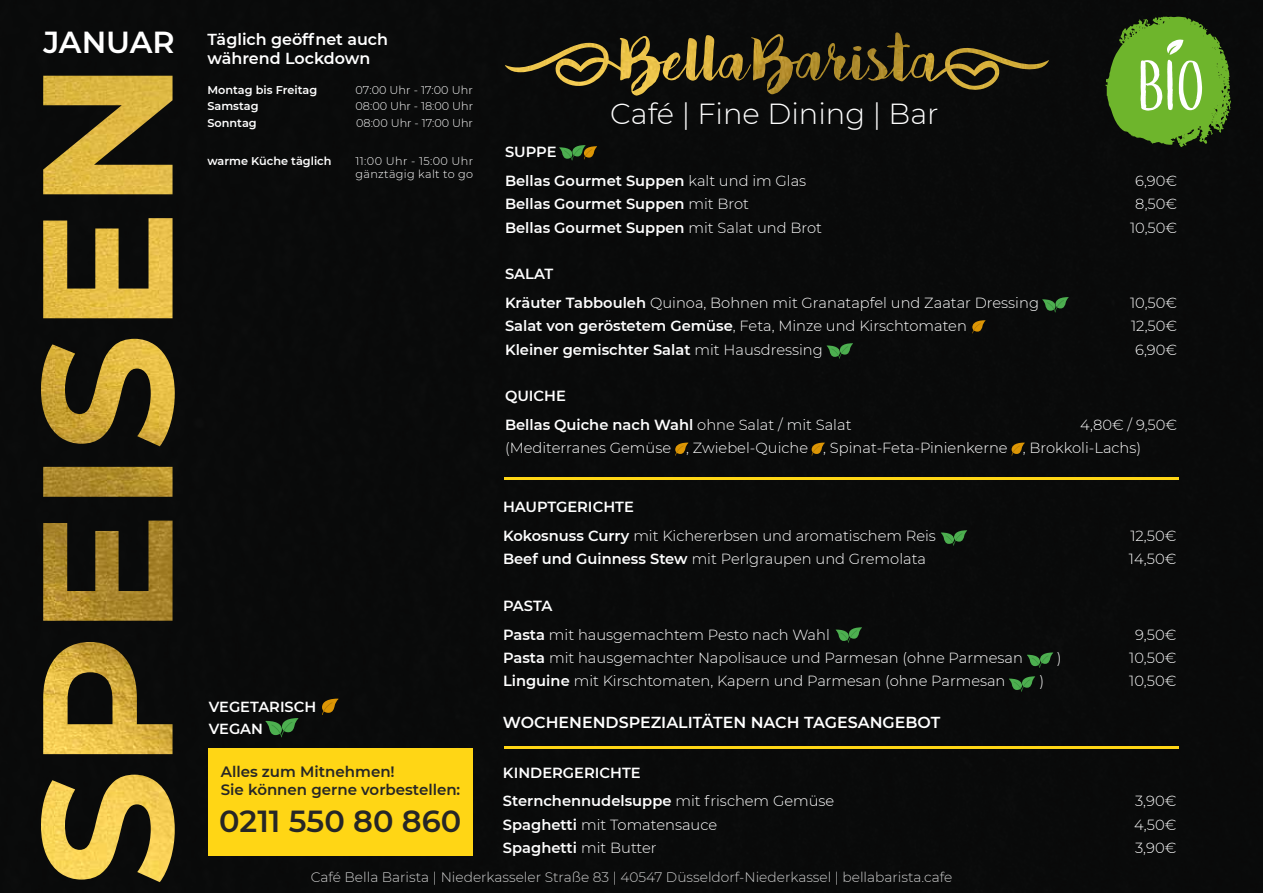
<style>
.page{position:relative;width:1263px;height:893px;background:#090a0a}
.page>*{position:absolute;margin:0;border:0;box-sizing:border-box;transform-origin:0 0}
.t1{font:600 30.45px "Montserrat";color:#262626}
.t2{font:600 30.3px "Montserrat";color:#fff}
.t3{font:300 28.95px "Montserrat";color:#fff}
.t4{font:600 15.9px/19.4px "Montserrat";color:#fff}
.t5{font:600 15px/18.1px "Montserrat";color:#262626}
.t6{font:300 14.7px/23.2px "Montserrat";color:#fff}
.t7{font:600 14.7px/28.8px "Montserrat";color:#fff}
.t8{font:600 14.55px/22.5px "Montserrat";color:#fff}
.t9{font:300 13.8px "Montserrat";color:#fff}
.t10{font:300 11.25px/16.8px "Montserrat";letter-spacing:.005em;color:#fff}
.t11{font:600 11.25px/16.6px "Montserrat";color:#fff}
.t12{font:300 11.25px/13.6px "Montserrat";letter-spacing:.025em;color:#fff}
.s1{font-weight:300}
.s2{font-weight:600}
</style>
<div class="page">
<div style="left:209px;top:749px;width:264px;height:107px;background:#ffd615"></div>
<img style="left:41px;top:76px;width:134px;height:806px">
<img style="left:867px;top:34px;width:182px;height:61px">
<svg style="left:1105px;top:16px;width:126px;height:131px"></svg>
<svg style="left:322px;top:699px;width:16px;height:16px"></svg>
<svg style="left:265px;top:718px;width:33px;height:19px"></svg>
<svg style="left:972px;top:320px;width:13px;height:13px"></svg>
<svg style="left:675px;top:443px;width:13px;height:13px"></svg>
<svg style="left:812px;top:443px;width:13px;height:13px"></svg>
<svg style="left:1011px;top:443px;width:14px;height:13px"></svg>
<svg style="left:1042px;top:297px;width:27px;height:15px"></svg>
<svg style="left:559px;top:145px;width:38px;height:15px"></svg>
<svg style="left:827px;top:343px;width:26px;height:16px"></svg>
<svg style="left:836px;top:627px;width:26px;height:16px"></svg>
<svg style="left:941px;top:530px;width:26px;height:16px"></svg>
<svg style="left:1027px;top:652px;width:26px;height:16px"></svg>
<svg style="left:1009px;top:676px;width:26px;height:16px"></svg>
<hr style="left:504px;top:478px;width:675px;height:2px;background:#ffd615">
<hr style="left:504px;top:746px;width:675px;height:3px;background:#ffd615">
<h2 class="t2" style="left:43px;top:20px;width:133px">JANUAR</h2>
<p class="t4" style="left:207px;top:28px;width:182px">Täglich geöffnet auch während Lockdown</p>
<p class="t11" style="left:207px;top:81px;width:111px">Montag bis Freitag<br>Samstag<br>Sonntag</p>
<p class="t11" style="left:207px;top:152px;width:126px">warme Küche täglich</p>
<p class="t10" style="left:356px;top:81px;width:119px">07:00 Uhr - 17:00 Uhr<br>08:00 Uhr - 18:00 Uhr</p>
<p class="t10" style="left:356px;top:114px;width:118px">08:00 Uhr - 17:00 Uhr</p>
<p class="t12" style="left:356px;top:153px;width:119px">11:00 Uhr - 15:00 Uhr gänztägig kalt to go</p>
<p class="t8" style="left:209px;top:695px;width:109px">VEGETARISCH<br>VEGAN</p>
<h3 class="t3" style="left:610px;top:94px;width:330px">Café | Fine Dining | Bar</h3>
<p class="t7" style="left:505px;top:137px;width:303px">SUPPE<br>Bellas Gourmet Suppen <span class="s1">kalt und im Glas</span></p>
<p class="t7" style="left:505px;top:192px;width:318px;line-height:23.2px">Bellas Gourmet Suppen <span class="s1">mit Brot<br></span>Bellas Gourmet Suppen <span class="s1">mit Salat und Brot</span></p>
<p class="t6" style="left:505px;top:259px;width:535px;line-height:28.8px"><span class="s2">SALAT<br>Kräuter Tabbouleh</span> Quinoa, Bohnen mit Granatapfel und Zaatar Dressing</p>
<p class="t7" style="left:505px;top:314px;width:463px;line-height:23.2px">Salat von geröstetem Gemüse<span class="s1">, Feta, Minze und Kirschtomaten<br></span>Kleiner gemischter Salat <span class="s1">mit Hausdressing</span></p>
<p class="t7" style="left:505px;top:381px;width:348px">QUICHE<br>Bellas Quiche nach Wahl <span class="s1">ohne Salat / mit Salat</span></p>
<p class="t6" style="left:505px;top:436px;width:638px">(Mediterranes Gemüse , Zwiebel-Quiche , Spinat-Feta-Pinienkerne , Brokkoli-Lachs)</p>
<p class="t6" style="left:1130px;top:169px;width:49px;text-align:center">6,90€<br>8,50€<br>10,50€</p>
<p class="t6" style="left:1130px;top:291px;width:49px;text-align:justify">10,50€ 12,50€ 6,90€</p>
<p class="t6" style="left:1080px;top:413px;width:98px">4,80€ / 9,50€</p>
<p class="t6" style="left:503px;top:492px;width:434px;line-height:28.8px"><span class="s2">HAUPTGERICHTE<br>Kokosnuss Curry</span> mit Kichererbsen und aromatischem Reis</p>
<p class="t6" style="left:503px;top:547px;width:425px"><span class="s2">Beef und Guinness Stew</span> mit Perlgraupen und Gremolata</p>
<p class="t6" style="left:503px;top:591px;width:328px;line-height:28.8px"><span class="s2">PASTA<br>Pasta</span> mit hausgemachtem Pesto nach Wahl</p>
<p class="t6" style="left:503px;top:646px;width:521px"><span class="s2">Pasta</span> mit hausgemachter Napolisauce und Parmesan (ohne Parmesan</p>
<p class="t6" style="left:1057px;top:646px;width:6px">)</p>
<p class="t6" style="left:503px;top:669px;width:504px"><span class="s2">Linguine</span> mit Kirschtomaten, Kapern und Parmesan (ohne Parmesan</p>
<p class="t6" style="left:1039px;top:669px;width:6px">)</p>
<p class="t4" style="left:503px;top:712px;width:439px">WOCHENENDSPEZIALITÄTEN NACH TAGESANGEBOT</p>
<p class="t6" style="left:1129px;top:524px;width:49px">12,50€<br>14,50€</p>
<p class="t6" style="left:1129px;top:622px;width:49px;text-align:center">9,50€<br>10,50€<br>10,50€</p>
<p class="t5" style="left:221px;top:762px;width:241px">Alles zum Mitnehmen!<br>Sie können gerne vorbestellen:</p>
<h1 class="t1" style="left:219px;top:800px;width:244px">0211 550 80 860</h1>
<p class="t9" style="left:311px;top:868px;width:643px">Café Bella Barista | Niederkasseler Straße 83 | 40547 Düsseldorf-Niederkassel | bellabarista.cafe</p>
<p class="t7" style="left:503px;top:757px;width:333px">KINDERGERICHTE<br>Sternchennudelsuppe <span class="s1">mit frischem Gemüse</span></p>
<p class="t6" style="left:503px;top:812px;width:216px"><span class="s2">Spaghetti</span> mit Tomatensauce<br><span class="s2">Spaghetti</span> mit Butter</p>
<p class="t6" style="left:1134px;top:789px;width:44px;text-align:justify">3,90€ 4,50€ 3,90€</p>
</div>
